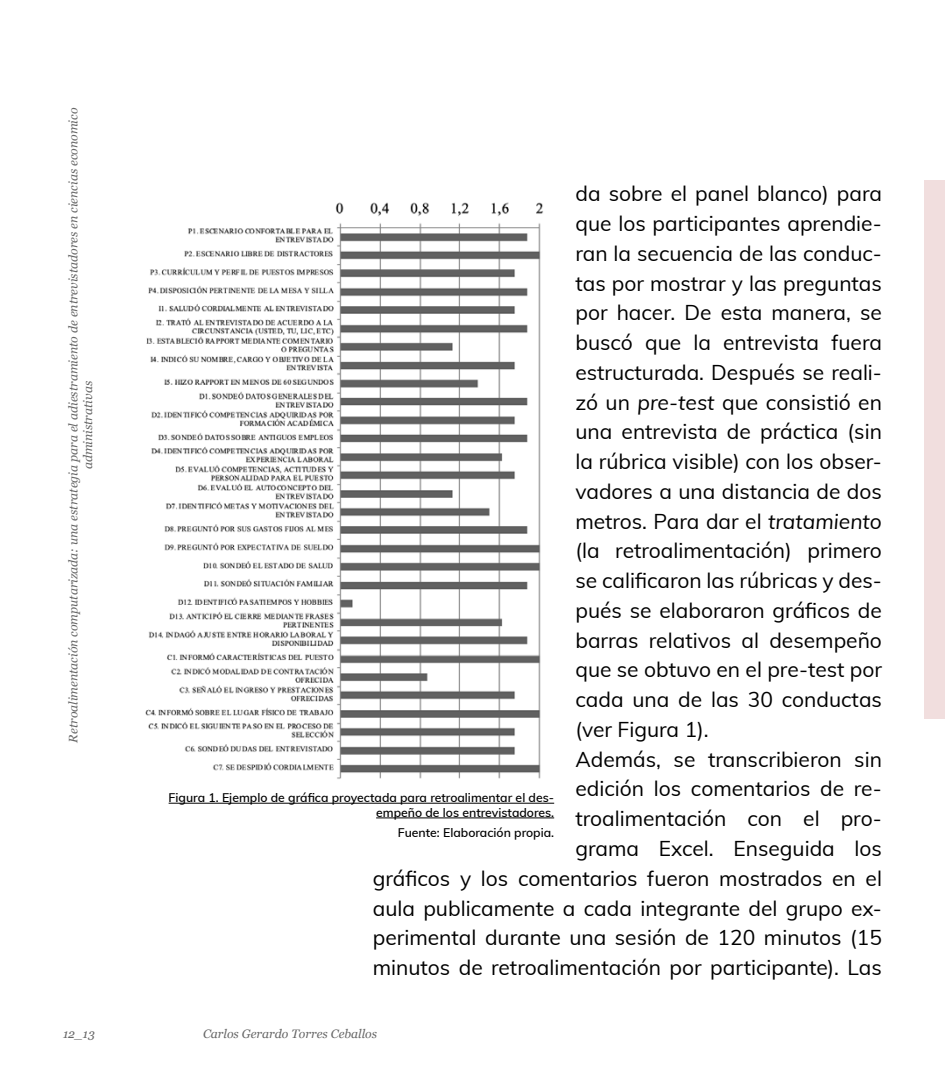
<style>
.page{position:relative;width:945px;height:1092px;background:#fff}
.page>*{position:absolute;margin:0;border:0;box-sizing:border-box;transform-origin:0 0}
.t1{font:21px "Muli";color:#000}
.t2{font:italic 12.25px/14.7px "Georgia";color:#666;text-align:center}
.t3{font:600 12.25px/14.7px "Muli";color:#000;text-align:right}
.s1{font-style:italic}
</style>
<div class="page">
<div style="left:924px;top:180px;width:21px;height:539px;background:#f1dede"></div>
<img style="left:145px;top:202px;width:398px;height:577px">
<hr style="left:169px;top:803px;width:385px;height:1px;background:#000">
<hr style="left:376px;top:818px;width:178px;height:1px;background:#000">
<p class="t2" style="left:65px;top:743px;width:636px;rotate:-90deg">Retroalimentación computarizada: una estrategia para el adiestramiento de entrevistadores en ciencias economico administrativas</p>
<p class="t1" style="left:575px;top:179px;width:308px">da sobre el panel blanco) para</p>
<p class="t1" style="left:575px;top:208px;width:308px">que los participantes aprendie-</p>
<p class="t1" style="left:575px;top:238px;width:308px">ran la secuencia de las conduc-</p>
<p class="t1" style="left:575px;top:268px;width:308px">tas por mostrar y las preguntas</p>
<p class="t1" style="left:575px;top:298px;width:308px">por hacer. De esta manera, se</p>
<p class="t1" style="left:575px;top:327px;width:308px">buscó que la entrevista fuera</p>
<p class="t1" style="left:575px;top:357px;width:308px">estructurada. Después se reali-</p>
<p class="t1" style="left:575px;top:387px;width:308px">zó un <span class="s1">pre-test</span> que consistió en</p>
<p class="t1" style="left:575px;top:417px;width:308px">una entrevista de práctica (sin</p>
<p class="t1" style="left:575px;top:446px;width:308px">la rúbrica visible) con los obser-</p>
<p class="t1" style="left:575px;top:476px;width:308px">vadores a una distancia de dos</p>
<p class="t1" style="left:575px;top:506px;width:308px">metros. Para dar el <span class="s1">tratamiento</span></p>
<p class="t1" style="left:575px;top:536px;width:308px">(la retroalimentación) primero</p>
<p class="t1" style="left:575px;top:565px;width:308px">se calificaron las rúbricas y des-</p>
<p class="t1" style="left:575px;top:595px;width:308px">pués se elaboraron gráficos de</p>
<p class="t1" style="left:575px;top:625px;width:308px">barras relativos al desempeño</p>
<p class="t1" style="left:575px;top:655px;width:308px">que se obtuvo en el pre-test por</p>
<p class="t1" style="left:575px;top:684px;width:308px">cada una de las 30 conductas</p>
<p class="t1" style="left:575px;top:714px;width:135px">(ver Figura 1).</p>
<p class="t1" style="left:575px;top:744px;width:308px">Además, se transcribieron sin</p>
<p class="t1" style="left:575px;top:774px;width:308px">edición los comentarios de re-</p>
<p class="t1" style="left:575px;top:803px;width:308px">troalimentación con el pro-</p>
<p class="t1" style="left:575px;top:833px;width:308px">grama Excel. Enseguida los</p>
<p class="t1" style="left:373px;top:863px;width:511px">gráficos y los comentarios fueron mostrados en el</p>
<p class="t1" style="left:373px;top:893px;width:511px">aula publicamente a cada integrante del grupo ex-</p>
<p class="t1" style="left:373px;top:922px;width:511px">perimental durante una sesión de 120 minutos (15</p>
<p class="t1" style="left:373px;top:952px;width:511px">minutos de retroalimentación por participante). Las</p>
<p class="t3" style="left:169px;top:790px;width:387px">Figura 1. Ejemplo de gráfica proyectada para retroalimentar el des&shy;empeño de los entrevistadores.</p>
<p class="t3" style="left:398px;top:825px;width:158px">Fuente: Elaboración propia.</p>
<p class="t2" style="left:63px;top:1026px;width:34px">12_13</p>
<p class="t2" style="left:203px;top:1026px;width:176px">Carlos Gerardo Torres Ceballos</p>
</div>
